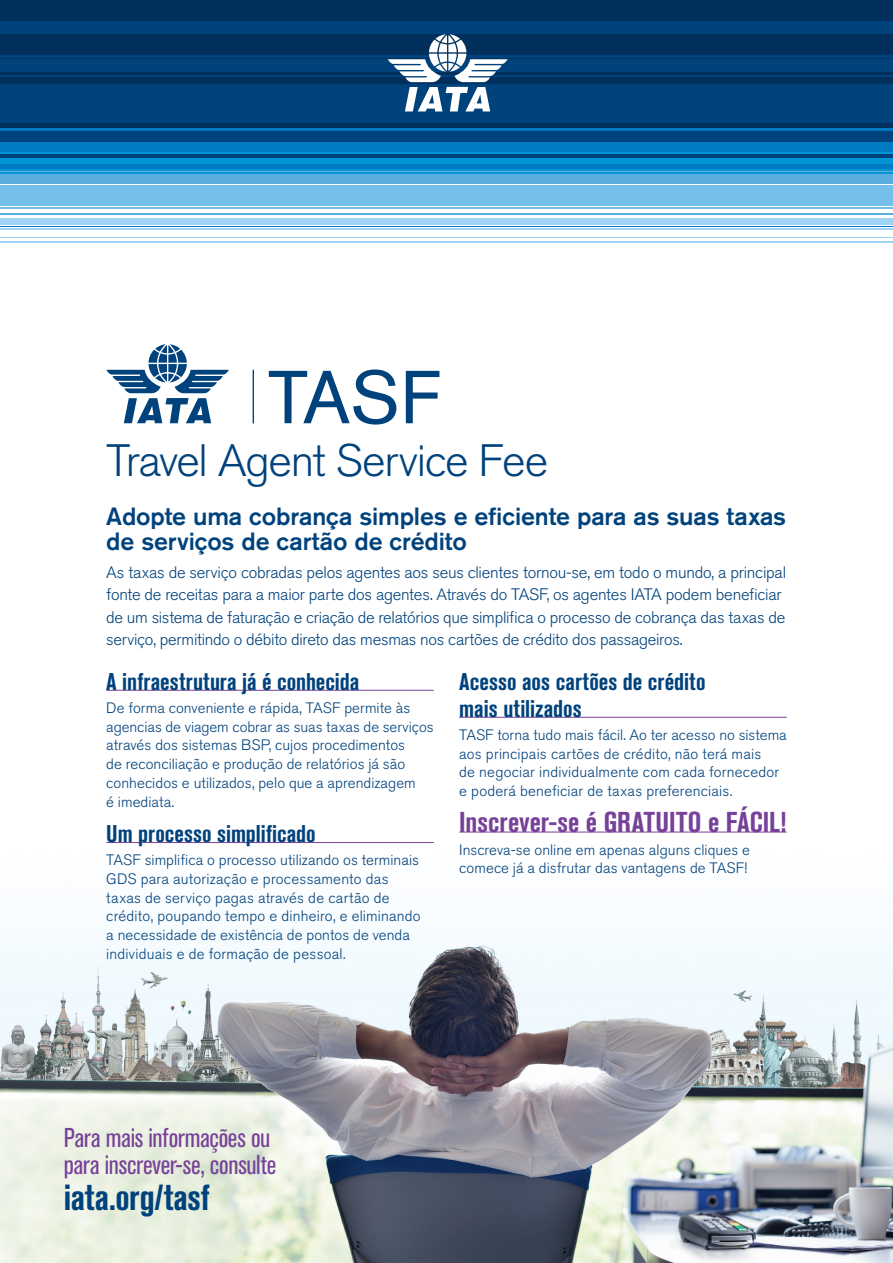
<style>
.page{position:relative;width:893px;height:1263px;background:#fff}
.page>*{position:absolute;margin:0;border:0;box-sizing:border-box;transform-origin:0 0}
.t1{font:300 45px "Akzidenz Grotesk Pro";letter-spacing:-.03em;color:#00427c}
.t2{font:700 condensed 36px "Akzidenz Grotesk Pro";color:#00427c}
.t3{font:700 condensed 28.5px "Akzidenz Grotesk Pro";color:#774199}
.t4{font:condensed 27px/27px "Akzidenz Grotesk Pro";letter-spacing:-.005em;color:#774199}
.t5{font:500 24.75px/25.5px "Akzidenz Grotesk Pro";letter-spacing:-.005em;color:#00427c}
.t6{font:700 condensed 24px/27px "Akzidenz Grotesk Pro";color:#00427c}
.t7{font:300 16.5px/22.5px "Akzidenz Grotesk Pro";letter-spacing:-.015em;color:#00427c}
.t8{font:300 15px/18.8px "Akzidenz Grotesk Pro";letter-spacing:.005em;color:#00427c}
</style>
<div class="page">
<img style="left:0;top:831px;width:893px;height:432px">
<hr style="left:0;top:237px;width:893px;height:1px;background:#9ed3f3">
<hr style="left:0;top:208px;width:893px;height:1px;background:#75c0eb">
<div style="left:0;top:0;width:893px;height:157px;background:#00305b"></div>
<div style="left:0;top:152px;width:893px;height:12px;background:#0095d4"></div>
<hr style="left:0;top:169px;width:893px;height:2px;background:#0095d4">
<div style="left:0;top:131px;width:893px;height:12px;background:#00427c"></div>
<div style="left:0;top:22px;width:893px;height:12px;background:#00427c"></div>
<div style="left:0;top:84px;width:893px;height:39px;background:#00427c"></div>
<div style="left:0;top:59px;width:893px;height:12px;background:#00427c"></div>
<hr style="left:0;top:75px;width:893px;height:2px;background:#00427c">
<hr style="left:0;top:55px;width:893px;height:2px;background:#00427c">
<hr style="left:0;top:154px;width:893px;height:3px;background:#00427c">
<div style="left:0;top:171px;width:893px;height:13px;background:#5bacdf"></div>
<hr style="left:0;top:213px;width:893px;height:2px;background:#5bacdf">
<div style="left:0;top:143px;width:893px;height:9px;background:#007ac2"></div>
<hr style="left:0;top:129px;width:893px;height:2px;background:#007ac2">
<div style="left:0;top:164px;width:893px;height:5px;background:#007ac2"></div>
<hr style="left:0;top:226px;width:893px;height:1px;background:#007ac2">
<div style="left:0;top:218px;width:893px;height:7px;background:#9ed3f3"></div>
<hr style="left:0;top:228px;width:893px;height:1px;background:#9ed3f3">
<hr style="left:0;top:241px;width:893px;height:2px;background:#9ed3f3">
<hr style="left:0;top:173px;width:893px;height:1px;background:#0095d4">
<div style="left:0;top:186px;width:893px;height:20px;background:#75c0eb"></div>
<svg style="left:388px;top:34px;width:120px;height:77px"></svg>
<hr style="left:106px;top:690px;width:328px;height:1px;background:#774199">
<hr style="left:106px;top:842px;width:328px;height:1px;background:#774199">
<hr style="left:459px;top:717px;width:328px;height:1px;background:#774199">
<hr style="left:459px;top:832px;width:328px;height:1px;background:#774199">
<svg style="left:269px;top:369px;width:170px;height:56px"></svg>
<svg style="left:106px;top:344px;width:148px;height:79px"></svg>
<h1 class="t1" style="left:106px;top:431px;width:443px">Travel Agent Service Fee</h1>
<h3 class="t5" style="left:106px;top:503px;width:681px">Adopte uma cobrança simples e eficiente para as suas taxas de serviços de cartão de crédito</h3>
<p class="t7" style="left:106px;top:561px;width:681px">As taxas de serviço cobradas pelos agentes aos seus clientes tornou-se, em todo o mundo, a principal fonte de receitas para a maior parte dos agentes. Através do TASF, os agentes IATA podem beneficiar de um sistema de faturação e criação de relatórios que simplifica o processo de cobrança das taxas de serviço, permitindo o débito direto das mesmas nos cartões de crédito dos passageiros.</p>
<h3 class="t6" style="left:106px;top:667px;width:255px">A infraestrutura já é conhecida</h3>
<p class="t8" style="left:106px;top:698px;width:329px">De forma conveniente e rápida, TASF permite às agencias de viagem cobrar as suas taxas de serviços através dos sistemas BSP, cujos procedimentos<br>de reconciliação e produção de relatórios já são conhecidos e utilizados, pelo que a aprendizagem<br>é imediata.</p>
<h3 class="t6" style="left:106px;top:820px;width:211px">Um processo simplificado</h3>
<p class="t8" style="left:106px;top:850px;width:316px">TASF simplifica o processo utilizando os terminais GDS para autorização e processamento das taxas de serviço pagas através de cartão de crédito, poupando tempo e dinheiro, e eliminando a necessidade de existência de pontos de venda individuais e de formação de pessoal.</p>
<h3 class="t6" style="left:459px;top:667px;width:248px">Acesso aos cartões de crédito mais utilizados</h3>
<p class="t8" style="left:459px;top:725px;width:329px">TASF torna tudo mais fácil. Ao ter acesso no sistema aos principais cartões de crédito, não terá mais<br>de negociar individualmente com cada fornecedor e poderá beneficiar de taxas preferenciais.</p>
<h3 class="t3" style="left:459px;top:803px;width:329px">Inscrever-se é GRATUITO e FÁCIL!</h3>
<p class="t8" style="left:459px;top:840px;width:292px">Inscreva-se online em apenas alguns cliques e comece já a disfrutar das vantagens de TASF!</p>
<h3 class="t4" style="left:64px;top:1123px;width:214px">Para mais informações ou para inscrever-se, consulte</h3>
<h2 class="t2" style="left:64px;top:1174px;width:148px">iata.org/tasf</h2>
</div>
